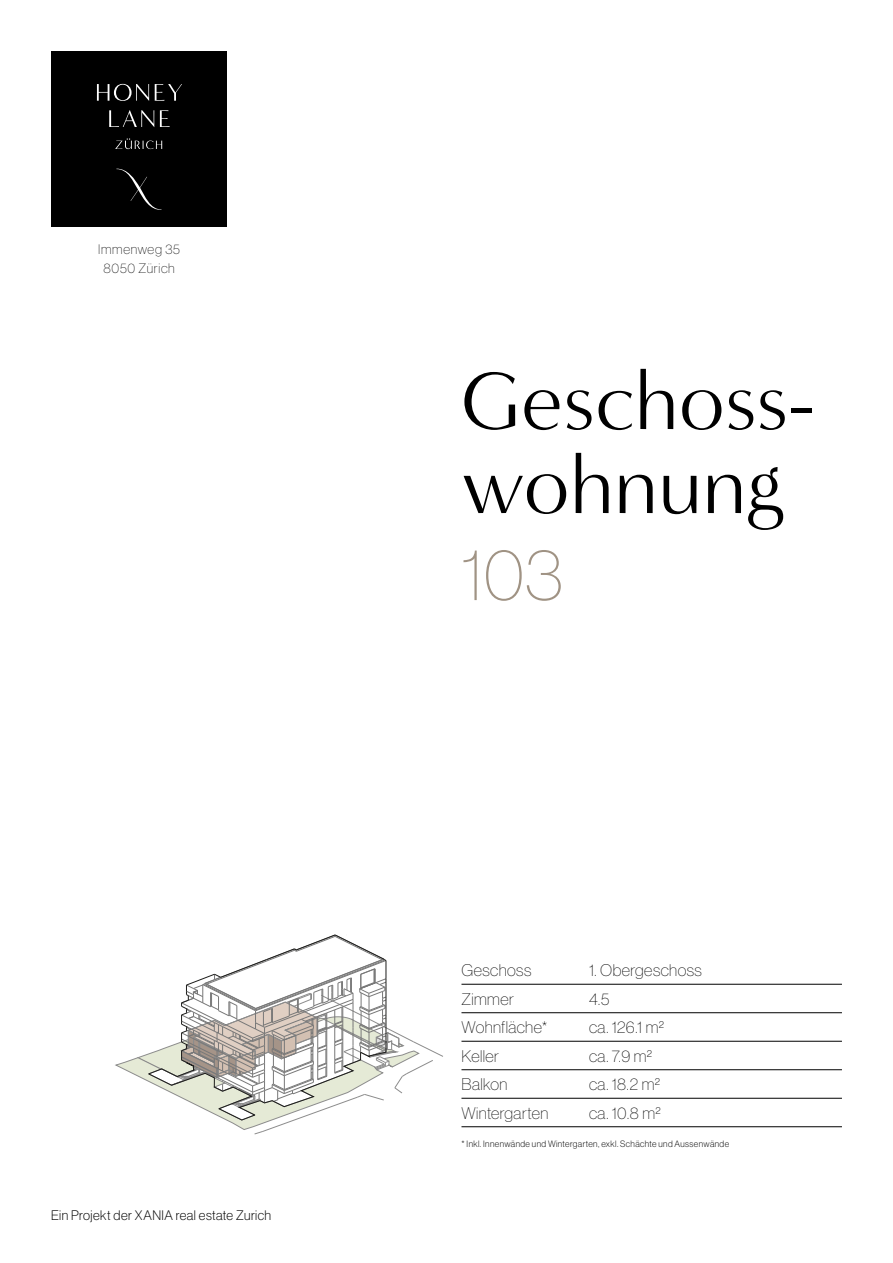
<style>
.page{position:relative;width:893px;height:1263px;background:#fff}
.page>*{position:absolute;margin:0;border:0;box-sizing:border-box;transform-origin:0 0}
.t1{font:84px/84px "Minerva Modern";color:#000}
.t2{font:72px "N Haas Grotesk DS Pro 25 Th";color:#a09384}
.t3{font:16.5px "N Haas Grotesk DS Pro 25 Th";letter-spacing:.025em;color:#000}
.t4{font:13.5px "N Haas Grotesk DS Pro 35 X Lt";letter-spacing:.035em;color:#000}
.t5{font:13.5px/19.5px "N Haas Grotesk DS Pro 25 Th";letter-spacing:.05em;color:#000;text-align:center}
.t6{font:9px "N Haas Grotesk DS Pro 35 X Lt";letter-spacing:.045em;color:#000}
</style>
<div class="page">
<div style="left:51px;top:51px;width:176px;height:175px;background:#000"></div>
<svg style="left:97px;top:84px;width:52px;height:17px"></svg>
<svg style="left:155px;top:84px;width:27px;height:17px"></svg>
<svg style="left:109px;top:110px;width:45px;height:17px"></svg>
<svg style="left:160px;top:110px;width:10px;height:17px"></svg>
<svg style="left:115px;top:138px;width:47px;height:11px"></svg>
<svg style="left:116px;top:169px;width:46px;height:41px"></svg>
<hr style="left:461px;top:984px;width:381px;height:1px;background:#000">
<hr style="left:461px;top:1012px;width:381px;height:1px;background:#000">
<hr style="left:461px;top:1041px;width:381px;height:1px;background:#000">
<hr style="left:461px;top:1069px;width:381px;height:1px;background:#000">
<hr style="left:461px;top:1098px;width:381px;height:1px;background:#000">
<hr style="left:461px;top:1126px;width:381px;height:1px;background:#000">
<svg style="left:116px;top:934px;width:327px;height:200px"></svg>
<p class="t5" style="left:98px;top:239px;width:83px">Immenweg 35<br>8050 Zürich</p>
<p class="t4" style="left:51px;top:1208px;width:222px">Ein Projekt der XANIA real estate Zurich</p>
<h1 class="t1" style="left:461px;top:360px;width:356px">Geschoss&shy;wohnung</h1>
<h2 class="t2" style="left:461px;top:535px;width:104px">103</h2>
<p class="t3" style="left:461px;top:961px;width:72px">Geschoss</p>
<p class="t3" style="left:589px;top:961px;width:114px">1. Obergeschoss</p>
<p class="t3" style="left:461px;top:990px;width:54px">Zimmer</p>
<p class="t3" style="left:589px;top:990px;width:22px">4.5</p>
<p class="t3" style="left:461px;top:1018px;width:88px">Wohnfläche*</p>
<p class="t3" style="left:589px;top:1018px;width:77px">ca. 126.1 m²</p>
<p class="t3" style="left:461px;top:1047px;width:39px">Keller</p>
<p class="t3" style="left:589px;top:1047px;width:65px">ca. 7.9 m²</p>
<p class="t3" style="left:461px;top:1075px;width:48px">Balkon</p>
<p class="t3" style="left:589px;top:1075px;width:73px">ca. 18.2 m²</p>
<p class="t3" style="left:461px;top:1104px;width:88px">Wintergarten</p>
<p class="t3" style="left:589px;top:1104px;width:73px">ca. 10.8 m²</p>
<p class="t6" style="left:461px;top:1139px;width:269px">* Inkl. Innenwände und Wintergarten, exkl. Schächte und Aussenwände</p>
</div>
